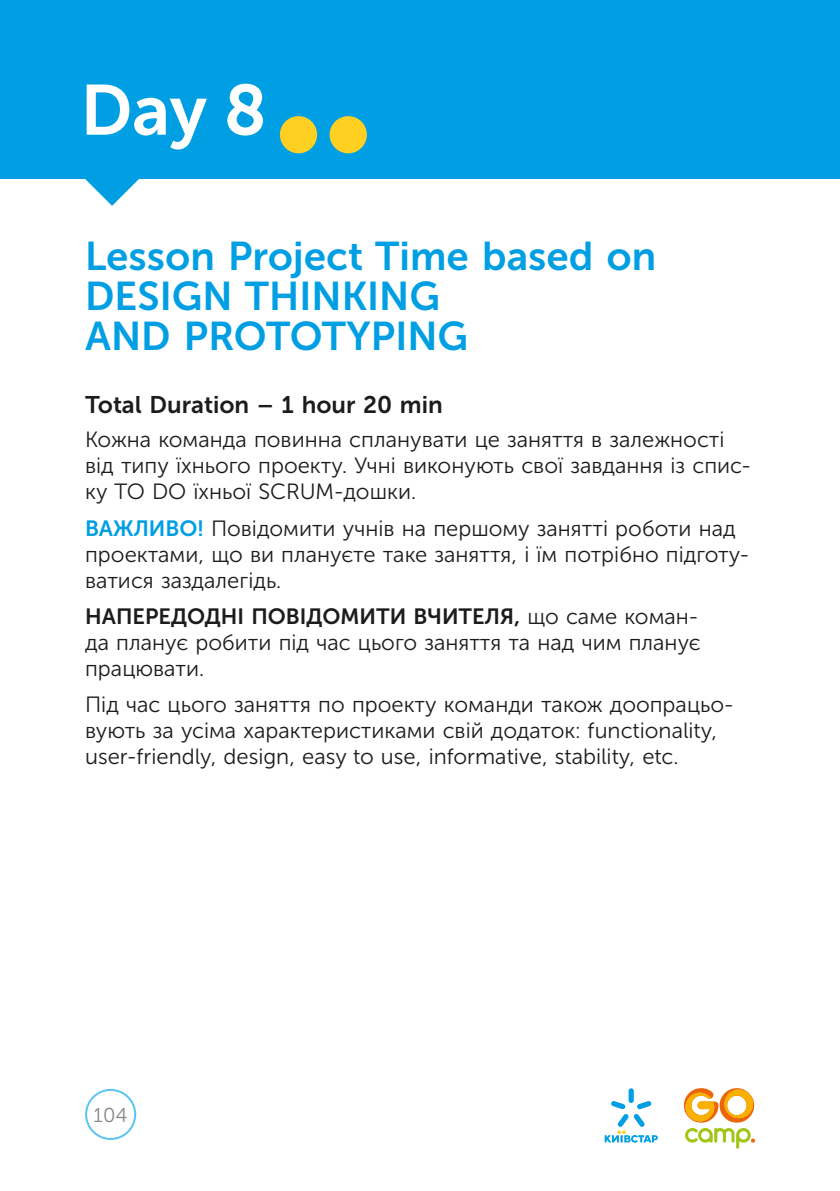
<style>
.page{position:relative;width:840px;height:1191px;background:#fff}
.page>*{position:absolute;margin:0;border:0;box-sizing:border-box;transform-origin:0 0}
.t1{font:70.6px "Museo Sans Cyrl 700";color:#fff}
.t2{font:40px/40px "Museo Sans Cyrl 700";color:#009fe3}
.t3{font:24px "Museo Sans Cyrl 700";color:#1d1c1b}
.t4{font:22px/26px "Museo Sans Cyrl 300";color:#1d1c1b}
.t5{font:22px "Museo Sans Cyrl 700";color:#1d1c1b}
.t6{font:20px "Museo Sans Cyrl 300";color:#878787}
.s1{font-family:"Museo Sans Cyrl 300 KS1.7";color:#ffcf21}
.s2{font-family:"Museo Sans Cyrl 700";color:#009fe3}
.s3{font-family:"Museo Sans Cyrl 300"}
</style>
<div class="page">
<div style="left:85px;top:1089px;width:51px;height:51px;border:2px solid #5bc5f2;border-radius:50%"></div>
<svg style="left:685px;top:1128px;width:69px;height:20px"></svg>
<svg style="left:683px;top:1088px;width:70px;height:34px"></svg>
<div style="left:628px;top:1088px;width:5px;height:15px;background:#009fe3;border-radius:3px"></div>
<svg style="left:604px;top:1100px;width:53px;height:42px"></svg>
<div style="left:0;top:0;width:839px;height:179px;background:#009fe3"></div>
<svg style="left:85px;top:179px;width:54px;height:27px"></svg>
<h1 class="t1" style="left:81px;top:71px;width:300px">Day 8<span class="s1">¦</span></h1>
<h2 class="t2" style="left:85px;top:236px;width:572px">Lesson Project Time based on<br>DESIGN THINKING<br>AND PROTOTYPING</h2>
<p class="t3" style="left:85px;top:391px;width:359px">Total Duration – 1 hour 20 min</p>
<p class="t4" style="left:85px;top:427px;width:667px">Кожна команда повинна спланувати це заняття в залежності від типу їхнього проекту. Учні виконують свої завдання із спис&shy;ку TO DO їхньої SCRUM-дошки.</p>
<p class="t4" style="left:85px;top:515px;width:665px"><span class="s2">ВАЖЛИВО!</span> Повідомити учнів на першому занятті роботи над проектами, що ви плануєте таке заняття, і їм потрібно підготу&shy;ватися заздалегідь.</p>
<p class="t5" style="left:85px;top:604px;width:614px">НАПЕРЕДОДНІ ПОВІДОМИТИ ВЧИТЕЛЯ, <span class="s3">що саме коман-</span></p>
<p class="t4" style="left:85px;top:629px;width:616px">да планує робити під час цього заняття та над чим планує працювати.</p>
<p class="t4" style="left:85px;top:691px;width:649px">Під час цього заняття по проекту команди також доопрацьо&shy;вують за усіма характеристиками свій додаток: functionality, user-friendly, design, easy to use, informative, stability, etc.</p>
<p class="t6" style="left:94px;top:1104px;width:35px">104</p>
</div>
